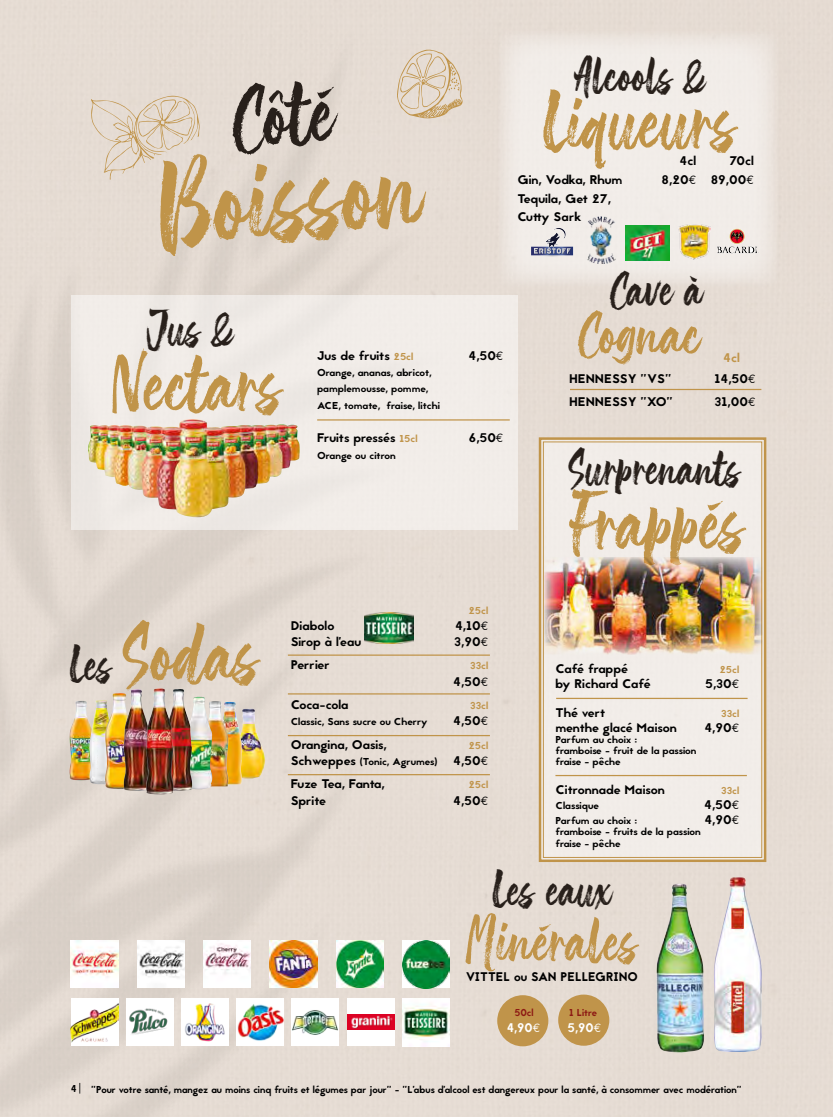
<style>
.page{position:relative;width:833px;height:1117px;background:#fff}
.page>*{position:absolute;margin:0;border:0;box-sizing:border-box;transform-origin:0 0}
.t1{font:116.25px "The Friday Stroke";color:#c09449}
.t2{font:87.5px "The Friday Stroke";color:#28201b}
.t3{font:78.75px "The Friday Stroke";color:#c09449}
.t4{font:60px "The Friday Stroke";color:#c0944a}
.t5{font:60px "The Friday Stroke";color:#c09449}
.t6{font:47.5px "The Friday Stroke";color:#28201b}
.t7{font:12.5px/18.8px "Jaapokki";color:#000;scale:1.05 1}
.t8{font:12.5px "Jaapokki";color:#000}
.t9{font:12.5px "Jaapokki";letter-spacing:-.02em;color:#000;scale:1.05 1}
.t10{font:12.5px "Jaapokki";color:#fff}
.t11{font:12.5px "Jaapokki";color:#c09449;scale:1.05 1}
.t12{font:10px/11.2px "Jaapokki";color:#000;scale:1.05 1}
.t13{font:10px "Jaapokki";color:#000}
.t14{font:10px "Jaapokki";color:#c0944a;scale:1.05 1}
.t15{font:10px "Jaapokki";color:#8d1a14}
.s1{font-family:"Euro Mono"}
.s2{font-size:10px;color:#c0944a}
.s3{font-size:47.5px;color:#28201b}
.s4{font-size:12.5px}
</style>
<div class="page">
<img style="left:0;top:0;width:833px;height:1116px">
<svg style="left:537px;top:436px;width:230px;height:427px;background:#eee7df"></svg>
<div style="left:543px;top:441px;width:219px;height:416px;border:1px solid #c0944a"></div>
<div style="left:71px;top:295px;width:446px;height:234px;background:#f1ece8"></div>
<div style="left:498px;top:31px;width:280px;height:256px;background:linear-gradient(to right,#f0ebe6,#efeae5)"></div>
<img style="left:88px;top:419px;width:212px;height:98px">
<img style="left:232px;top:708px;width:35px;height:70px">
<img style="left:213px;top:701px;width:16px;height:85px">
<img style="left:193px;top:696px;width:20px;height:93px">
<img style="left:69px;top:700px;width:20px;height:80px">
<img style="left:89px;top:700px;width:16px;height:84px">
<img style="left:105px;top:692px;width:18px;height:97px">
<img style="left:123px;top:689px;width:23px;height:101px">
<img style="left:174px;top:688px;width:19px;height:102px">
<img style="left:146px;top:688px;width:28px;height:106px">
<svg style="left:397px;top:49px;width:66px;height:69px;background:#deceb9"></svg>
<svg style="left:90px;top:95px;width:110px;height:85px;background:#e1d4c5"></svg>
<svg style="left:716px;top:228px;width:43px;height:25px"></svg>
<img style="left:587px;top:216px;width:29px;height:48px">
<svg style="left:531px;top:228px;width:42px;height:29px"></svg>
<img style="left:626px;top:226px;width:43px;height:34px">
<hr style="left:570px;top:389px;width:191px;height:1px;background:#c0944a">
<hr style="left:317px;top:419px;width:193px;height:1px;background:#c0944a">
<hr style="left:556px;top:697px;width:191px;height:2px;background:#c0944a">
<hr style="left:555px;top:774px;width:192px;height:2px;background:#c0944a">
<div style="left:71px;top:998px;width:47px;height:47px;background:#fff"></div>
<img style="left:71px;top:1003px;width:47px;height:39px">
<img style="left:126px;top:998px;width:47px;height:47px">
<img style="left:181px;top:998px;width:48px;height:47px">
<div style="left:291px;top:998px;width:48px;height:47px;background:#fff"></div>
<img style="left:292px;top:1010px;width:46px;height:25px">
<div style="left:236px;top:998px;width:48px;height:47px;background:#fff"></div>
<img style="left:237px;top:1004px;width:47px;height:37px">
<div style="left:347px;top:998px;width:47px;height:47px;background:#fff"></div>
<img style="left:347px;top:1014px;width:47px;height:15px">
<img style="left:402px;top:998px;width:48px;height:47px">
<img style="left:71px;top:939px;width:47px;height:48px">
<img style="left:137px;top:939px;width:47px;height:48px">
<img style="left:203px;top:939px;width:48px;height:48px">
<img style="left:270px;top:939px;width:47px;height:48px">
<img style="left:336px;top:939px;width:47px;height:48px">
<img style="left:402px;top:940px;width:48px;height:47px">
<img style="left:544px;top:557px;width:218px;height:97px">
<img style="left:678px;top:224px;width:32px;height:36px">
<div style="left:497px;top:994px;width:51px;height:52px;background:#c0944a;border-radius:50%"></div>
<div style="left:558px;top:994px;width:51px;height:51px;background:#c0944a;border-radius:50%"></div>
<img style="left:656px;top:883px;width:48px;height:169px">
<img style="left:713px;top:876px;width:49px;height:175px">
<hr style="left:288px;top:693px;width:202px;height:1px;background:#c0944a">
<hr style="left:288px;top:654px;width:202px;height:1px;background:#c0944a">
<hr style="left:288px;top:734px;width:202px;height:2px;background:#c0944a">
<hr style="left:288px;top:773px;width:202px;height:2px;background:#c0944a">
<img style="left:365px;top:613px;width:48px;height:30px">
<h2 class="t2" style="left:229px;top:64px;width:104px;rotate:-4deg">Côté</h2>
<h1 class="t1" style="left:150px;top:136px;width:269px;rotate:-5deg">Boisson</h1>
<h3 class="t6" style="left:575px;top:46px;width:132px">Alcools &amp;</h3>
<h3 class="t3" style="left:542px;top:73px;width:196px">Liqueurs</h3>
<p class="t7" style="left:679px;top:151px;width:17px">4cl</p>
<p class="t7" style="left:729px;top:151px;width:25px">70cl</p>
<p class="t7" style="left:517px;top:170px;width:102px">Gin, Vodka, Rhum</p>
<p class="t7" style="left:661px;top:170px;width:89px">8,20<span class="s1">E</span> 89,00<span class="s1">E</span></p>
<p class="t7" style="left:517px;top:189px;width:91px">Tequila, Get 27,<br>Cutty Sark</p>
<h3 class="t6" style="left:146px;top:299px;width:88px">Jus &amp;</h3>
<h3 class="t3" style="left:110px;top:335px;width:174px">Nectars</h3>
<h3 class="t6" style="left:610px;top:260px;width:94px">Cave à</h3>
<h3 class="t5" style="left:578px;top:296px;width:124px">Cognac</h3>
<p class="t7" style="left:317px;top:346px;width:93px">Jus de fruits <span class="s2">25cl</span></p>
<p class="t7" style="left:468px;top:346px;width:35px">4,50<span class="s1">E</span></p>
<p class="t11" style="left:723px;top:349px;width:17px">4cl</p>
<p class="t12" style="left:317px;top:364px;width:118px;line-height:16.2px">Orange, ananas, abricot, pamplemousse, pomme,<br>ACE, tomate, fraise, litchi</p>
<p class="t7" style="left:317px;top:429px;width:97px">Fruits pressés <span class="s2">15cl</span></p>
<p class="t7" style="left:469px;top:429px;width:35px">6,50<span class="s1">E</span></p>
<p class="t12" style="left:317px;top:449px;width:76px">Orange ou citron</p>
<p class="t7" style="left:569px;top:370px;width:99px">HENNESSY "VS"</p>
<p class="t7" style="left:714px;top:370px;width:41px">14,50<span class="s1">E</span></p>
<p class="t7" style="left:569px;top:392px;width:100px">HENNESSY "XO"</p>
<p class="t7" style="left:714px;top:392px;width:40px">31,00<span class="s1">E</span></p>
<h3 class="t6" style="left:569px;top:439px;width:173px">Surprenants</h3>
<h3 class="t3" style="left:567px;top:473px;width:179px">Frappés</h3>
<p class="t14" style="left:468px;top:603px;width:20px">25cl</p>
<h3 class="t3" style="left:70px;top:605px;width:191px"><span class="s3">Les</span> Sodas</h3>
<p class="t7" style="left:291px;top:616px;width:43px">Diabolo</p>
<p class="t7" style="left:455px;top:616px;width:33px">4,10<span class="s1">E</span></p>
<p class="t7" style="left:291px;top:632px;width:69px">Sirop à l’eau</p>
<p class="t7" style="left:454px;top:632px;width:34px">3,90<span class="s1">E</span></p>
<p class="t7" style="left:291px;top:655px;width:39px">Perrier</p>
<p class="t14" style="left:470px;top:659px;width:19px">33cl</p>
<p class="t7" style="left:453px;top:672px;width:35px">4,50<span class="s1">E</span></p>
<p class="t7" style="left:291px;top:695px;width:57px">Coca-cola</p>
<p class="t14" style="left:470px;top:698px;width:19px">33cl</p>
<p class="t12" style="left:291px;top:716px;width:132px">Classic, Sans sucre ou Cherry</p>
<p class="t7" style="left:453px;top:711px;width:35px">4,50<span class="s1">E</span></p>
<p class="t7" style="left:291px;top:735px;width:93px">Orangina, Oasis,</p>
<p class="t14" style="left:468px;top:738px;width:20px">25cl</p>
<p class="t12" style="left:291px;top:755px;width:141px"><span class="s4">Schweppes</span> (Tonic, Agrumes)</p>
<p class="t7" style="left:453px;top:751px;width:35px">4,50<span class="s1">E</span></p>
<p class="t7" style="left:291px;top:774px;width:91px">Fuze Tea, Fanta,</p>
<p class="t14" style="left:468px;top:777px;width:20px">25cl</p>
<p class="t7" style="left:291px;top:790px;width:35px">Sprite</p>
<p class="t7" style="left:453px;top:790px;width:35px">4,50<span class="s1">E</span></p>
<p class="t9" style="left:555px;top:659px;width:71px">Café frappé</p>
<p class="t14" style="left:719px;top:662px;width:20px">25cl</p>
<p class="t7" style="left:555px;top:674px;width:92px">by Richard Café</p>
<p class="t7" style="left:705px;top:674px;width:34px">5,30<span class="s1">E</span></p>
<p class="t7" style="left:555px;top:703px;width:49px">Thé vert</p>
<p class="t14" style="left:721px;top:706px;width:19px">33cl</p>
<p class="t7" style="left:555px;top:718px;width:117px">menthe glacé Maison</p>
<p class="t7" style="left:704px;top:718px;width:35px">4,90<span class="s1">E</span></p>
<p class="t12" style="left:555px;top:733px;width:136px">Parfum au choix :<br>framboise - fruit de la passion fraise - pêche</p>
<p class="t7" style="left:555px;top:780px;width:106px">Citronnade Maison</p>
<p class="t14" style="left:721px;top:783px;width:19px">33cl</p>
<p class="t12" style="left:555px;top:800px;width:43px">Classique</p>
<p class="t7" style="left:704px;top:795px;width:35px">4,50<span class="s1">E</span></p>
<p class="t12" style="left:555px;top:815px;width:79px">Parfum au choix :</p>
<p class="t7" style="left:704px;top:810px;width:35px">4,90<span class="s1">E</span></p>
<p class="t12" style="left:555px;top:826px;width:140px">framboise - fruits de la passion fraise - pêche</p>
<h3 class="t6" style="left:492px;top:860px;width:121px">Les eaux</h3>
<h3 class="t4" style="left:466px;top:903px;width:174px">Minérales</h3>
<p class="t15" style="left:514px;top:1005px;width:21px">50cl</p>
<p class="t10" style="left:506px;top:1018px;width:35px">4,90<span class="s1">E</span></p>
<p class="t8" style="left:466px;top:967px;width:174px">VITTEL ou SAN PELLEGRINO</p>
<p class="t15" style="left:569px;top:1004px;width:29px">1 Litre</p>
<p class="t10" style="left:567px;top:1018px;width:35px">5,90<span class="s1">E</span></p>
<p class="t13" style="left:71px;top:1080px;width:13px">4|</p>
<p class="t13" style="left:91px;top:1082px;width:652px">"Pour votre santé, mangez au moins cinq fruits et légumes par jour" - "L’abus d’alcool est dangereux pour la santé, à consommer avec modération"</p>
</div>
